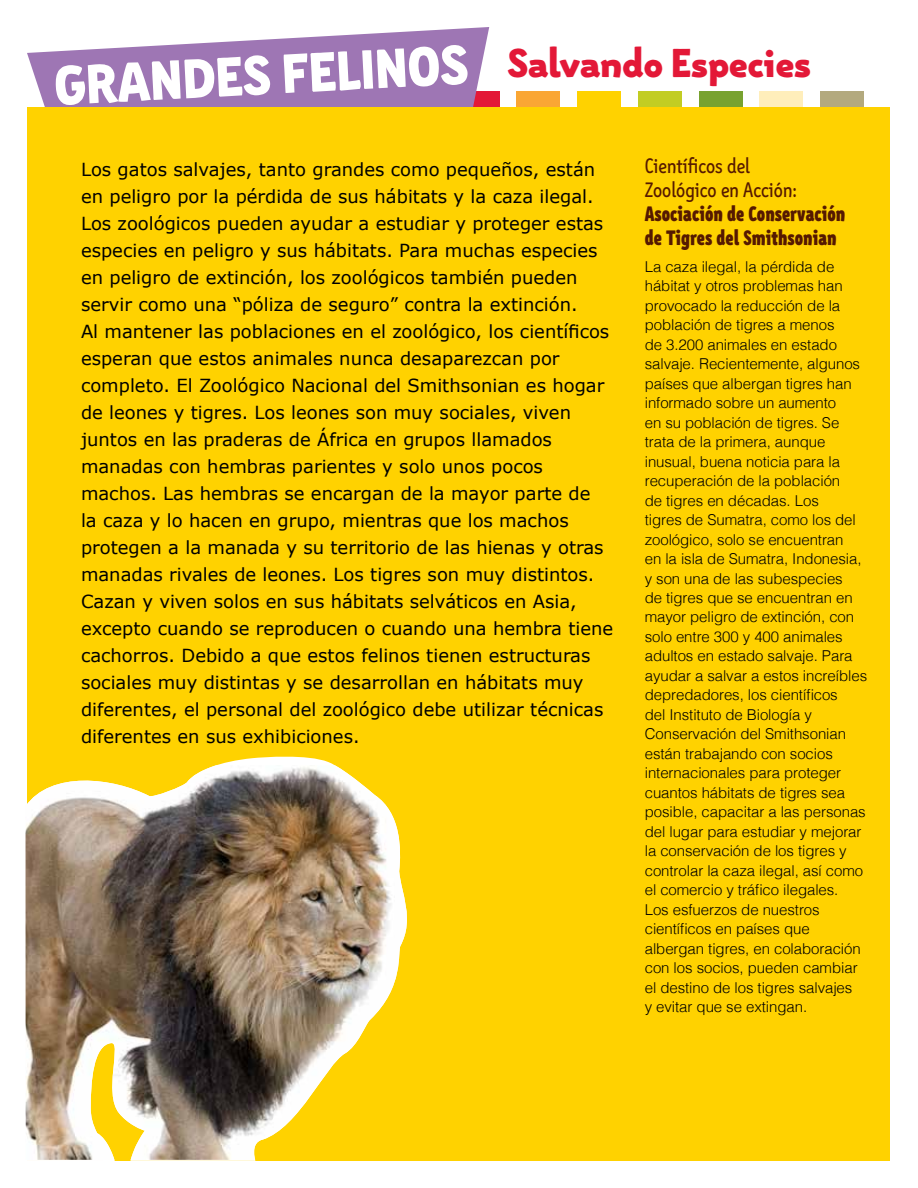
<style>
.page{position:relative;width:918px;height:1188px;background:#fff}
.page>*{position:absolute;margin:0;border:0;box-sizing:border-box;transform-origin:0 0}
.t1{font:700 expanded 55.5px "Gemma Beta";color:#fff}
.t2{font:700 expanded 40.5px "Gemma Beta";color:#e31837}
.t3{font:700 condensed 21px/24px "Gemma Beta";color:#551900}
.t4{font:18px/27px "Verdana";color:#000}
.t5{font:300 15px/19.5px "Helvetica";letter-spacing:-.005em;color:#000}
.s1{font-weight:400;font-stretch:normal}
</style>
<div class="page">
<div style="left:456px;top:91px;width:43px;height:44px;background:#e31837"></div>
<svg style="left:27px;top:27px;width:462px;height:81px"></svg>
<div style="left:516px;top:91px;width:44px;height:44px;background:#faa634"></div>
<div style="left:577px;top:91px;width:44px;height:44px;background:#ffd200"></div>
<div style="left:638px;top:91px;width:44px;height:44px;background:#c2cd23"></div>
<div style="left:699px;top:91px;width:43px;height:44px;background:#78a22f"></div>
<div style="left:759px;top:91px;width:44px;height:44px;background:#feb"></div>
<div style="left:820px;top:91px;width:44px;height:44px;background:#b3a97e"></div>
<div style="left:27px;top:108px;width:863px;height:1053px;background:#ffd200"></div>
<svg style="left:27px;top:756px;width:307px;height:405px"></svg>
<img style="left:25px;top:765px;width:382px;height:395px">
<h1 class="t1" style="left:53px;top:56px;width:416px;rotate:-3deg">grandes felinos</h1>
<p class="t2" style="left:508px;top:41px;width:305px">salvando especies</p>
<p class="t4" style="left:81px;top:156px;width:534px">Los gatos salvajes, tanto grandes como pequeños, están en peligro por la pérdida de sus hábitats y la caza ilegal.<br>Los zoológicos pueden ayudar a estudiar y proteger estas especies en peligro y sus hábitats. Para muchas especies en peligro de extinción, los zoológicos también pueden servir como una “póliza de seguro” contra la extinción.<br>Al mantener las poblaciones en el zoológico, los científicos esperan que estos animales nunca desaparezcan por completo. El Zoológico Nacional del Smithsonian es hogar de leones y tigres. Los leones son muy sociales, viven juntos en las praderas de África en grupos llamados manadas con hembras parientes y solo unos pocos machos. Las hembras se encargan de la mayor parte de<br>la caza y lo hacen en grupo, mientras que los machos protegen a la manada y su territorio de las hienas y otras manadas rivales de leones. Los tigres son muy distintos.<br>Cazan y viven solos en sus hábitats selváticos en Asia, excepto cuando se reproducen o cuando una hembra tiene cachorros. Debido a que estos felinos tienen estructuras sociales muy distintas y se desarrollan en hábitats muy diferentes, el personal del zoológico debe utilizar técnicas diferentes en sus exhibiciones.</p>
<h2 class="t3" style="left:645px;top:155px;width:202px"><span class="s1">Científicos del<br>Zoológico en Acción:<br></span>Asociación de Conservación de Tigres del Smithsonian</h2>
<p class="t5" style="left:645px;top:255px;width:224px">La caza ilegal, la pérdida de hábitat y otros problemas han provocado la reducción de la población de tigres a menos<br>de 3.200 animales en estado salvaje. Recientemente, algunos países que albergan tigres han informado sobre un aumento<br>en su población de tigres. Se trata de la primera, aunque inusual, buena noticia para la recuperación de la población<br>de tigres en décadas. Los<br>tigres de Sumatra, como los del zoológico, solo se encuentran<br>en la isla de Sumatra, Indonesia, y son una de las subespecies<br>de tigres que se encuentran en mayor peligro de extinción, con solo entre 300 y 400 animales adultos en estado salvaje. Para ayudar a salvar a estos increíbles depredadores, los científicos<br>del Instituto de Biología y<br>Conservación del Smithsonian están trabajando con socios internacionales para proteger cuantos hábitats de tigres sea posible, capacitar a las personas del lugar para estudiar y mejorar la conservación de los tigres y controlar la caza ilegal, así como el comercio y tráfico ilegales.<br>Los esfuerzos de nuestros científicos en países que albergan tigres, en colaboración con los socios, pueden cambiar el destino de los tigres salvajes<br>y evitar que se extingan.</p>
</div>
